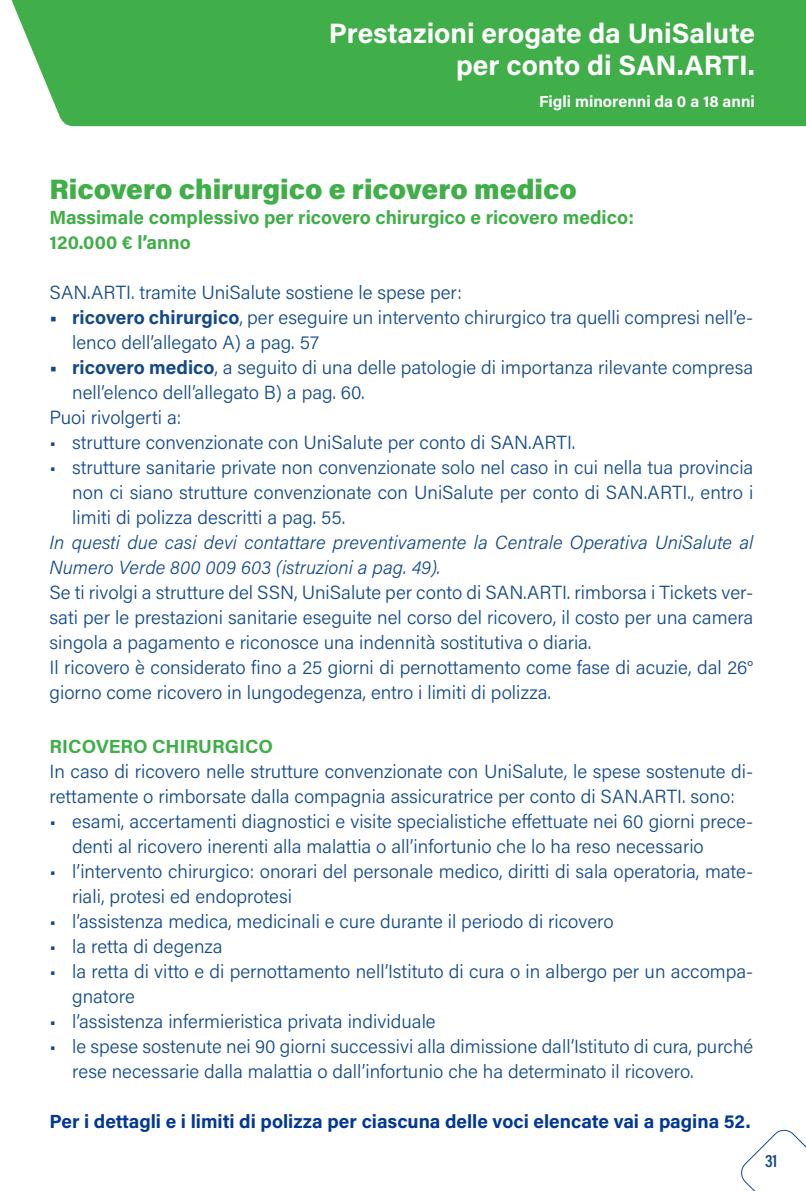
<style>
.page{position:relative;width:806px;height:1191px;background:#fff}
.page>*{position:absolute;margin:0;border:0;box-sizing:border-box;transform-origin:0 0}
.Capitolo_-_titolo_DX{font:700 28px "Acumin Pro";color:#fff}
.Unisalute_-_titolo{font:900 28px "Acumin Pro";color:#40ae49}
.Testo_generico_-_reg{font:300 19px/25px "Acumin Pro";color:#124987}
.Testo_generico_-_ita{font:italic 300 19px/25px "Acumin Pro";color:#124987}
.Unisalute_-_sottotit{font:700 19px "Acumin Pro";color:#40ae49}
.Testo_generico_-_bol{font:700 19px "Acumin Pro";color:#003894}
.t1{font:600 18px "Acumin Pro Cond";color:#124987}
.Capitolo_-_sottotito{font:700 16px "Acumin Pro";color:#fff}
.s1{font-weight:700}
</style>
<div class="page">
<div style="left:11px;top:0;width:794px;height:126px;background:#40ae49"></div>
<svg style="left:741px;top:1129px;width:64px;height:62px"></svg>
<p class="Capitolo_-_titolo_DX" style="left:329px;top:14px;width:427px">Prestazioni erogate da UniSalute</p>
<p class="Capitolo_-_titolo_DX" style="left:456px;top:46px;width:300px">per conto di SAN.ARTI.</p>
<p class="Capitolo_-_sottotito" style="left:539px;top:90px;width:217px">Figli minorenni da 0 a 18 anni</p>
<p class="Unisalute_-_titolo" style="left:49px;top:170px;width:528px">Ricovero chirurgico e ricovero medico</p>
<p class="Unisalute_-_sottotit" style="left:49px;top:204px;width:585px">Massimale complessivo per ricovero chirurgico e ricovero medico:</p>
<p class="Unisalute_-_sottotit" style="left:49px;top:229px;width:143px">120.000 € l’anno</p>
<p class="Testo_generico_-_reg" style="left:49px;top:279px;width:413px">SAN.ARTI. tramite UniSalute sostiene le spese per:</p>
<p class="Testo_generico_-_reg" style="left:72px;top:304px;width:682px;text-indent:-23px"><span class="s1">• ricovero chirurgico</span>, per eseguire un intervento chirurgico tra quelli compresi nell’e&shy;lenco dell’allegato A) a pag. 57</p>
<p class="Testo_generico_-_reg" style="left:72px;top:354px;width:682px;text-indent:-23px"><span class="s1">• ricovero medico</span>, a seguito di una delle patologie di importanza rilevante compresa nell’elenco dell’allegato B) a pag. 60.</p>
<p class="Testo_generico_-_reg" style="left:49px;top:404px;width:133px">Puoi rivolgerti a:</p>
<p class="Testo_generico_-_reg" style="left:49px;top:429px;width:527px">• strutture convenzionate con UniSalute per conto di SAN.ARTI.</p>
<p class="Testo_generico_-_reg" style="left:72px;top:454px;width:682px;text-align:justify;text-indent:-23px">• strutture sanitarie private non convenzionate solo nel caso in cui nella tua provincia non ci siano strutture convenzionate con UniSalute per conto di SAN.ARTI., entro i limiti di polizza descritti a pag. 55.</p>
<p class="Testo_generico_-_ita" style="left:49px;top:529px;width:705px">In questi due casi devi contattare preventivamente la Centrale Operativa UniSalute al<br>Numero Verde 800 009 603 (istruzioni a pag. 49).</p>
<p class="Testo_generico_-_reg" style="left:49px;top:579px;width:704px;text-align:justify">Se ti rivolgi a strutture del SSN, UniSalute per conto di SAN.ARTI. rimborsa i Tickets ver&shy;sati per le prestazioni sanitarie eseguite nel corso del ricovero, il costo per una camera singola a pagamento e riconosce una indennità sostitutiva o diaria.</p>
<p class="Testo_generico_-_reg" style="left:49px;top:654px;width:704px">Il ricovero è considerato fino a 25 giorni di pernottamento come fase di acuzie, dal 26° giorno come ricovero in lungodegenza, entro i limiti di polizza.</p>
<p class="Unisalute_-_sottotit" style="left:49px;top:733px;width:225px">RICOVERO CHIRURGICO</p>
<p class="Testo_generico_-_reg" style="left:49px;top:758px;width:704px">In caso di ricovero nelle strutture convenzionate con UniSalute, le spese sostenute di&shy;rettamente o rimborsate dalla compagnia assicuratrice per conto di SAN.ARTI. sono:</p>
<p class="Testo_generico_-_reg" style="left:72px;top:808px;width:682px;text-indent:-23px">• esami, accertamenti diagnostici e visite specialistiche effettuate nei 60 giorni prece&shy;denti al ricovero inerenti alla malattia o all’infortunio che lo ha reso necessario</p>
<p class="Testo_generico_-_reg" style="left:72px;top:858px;width:682px;text-indent:-23px">• l’intervento chirurgico: onorari del personale medico, diritti di sala operatoria, mate&shy;riali, protesi ed endoprotesi</p>
<p class="Testo_generico_-_reg" style="left:49px;top:908px;width:565px">• l’assistenza medica, medicinali e cure durante il periodo di ricovero</p>
<p class="Testo_generico_-_reg" style="left:49px;top:933px;width:175px">• la retta di degenza</p>
<p class="Testo_generico_-_reg" style="left:72px;top:958px;width:682px;text-indent:-23px">• la retta di vitto e di pernottamento nell’Istituto di cura o in albergo per un accompa&shy;gnatore</p>
<p class="Testo_generico_-_reg" style="left:49px;top:1008px;width:387px">• l’assistenza infermieristica privata individuale</p>
<p class="Testo_generico_-_reg" style="left:72px;top:1033px;width:682px;text-indent:-23px">• le spese sostenute nei 90 giorni successivi alla dimissione dall’Istituto di cura, purché rese necessarie dalla malattia o dall’infortunio che ha determinato il ricovero.</p>
<p class="Testo_generico_-_bol" style="left:49px;top:1108px;width:702px">Per i dettagli e i limiti di polizza per ciascuna delle voci elencate vai a pagina 52.</p>
<p class="t1" style="left:764px;top:1149px;width:14px">31</p>
</div>
